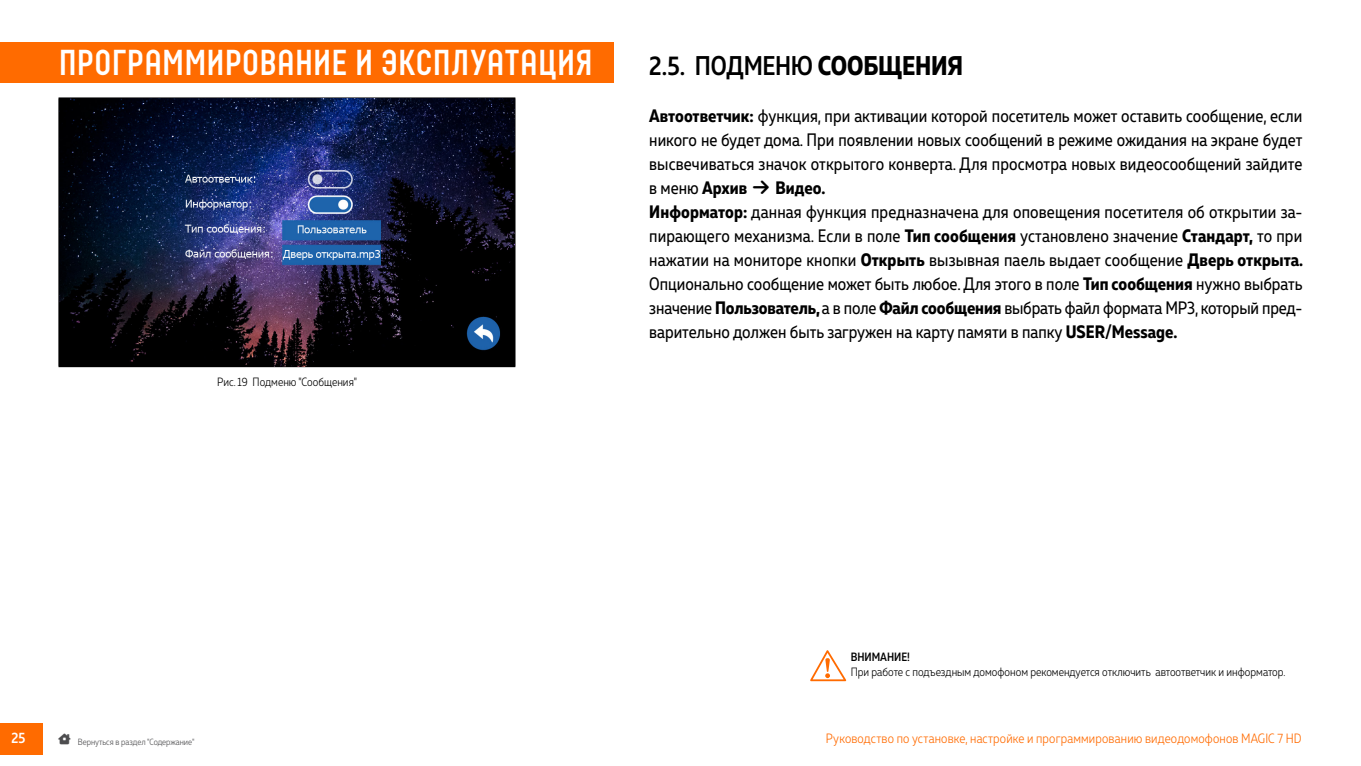
<style>
.page{position:relative;width:1361px;height:766px;background:#fff}
.page>*{position:absolute;margin:0;border:0;box-sizing:border-box;transform-origin:0 0}
.t1{font:700 36px "Neubau Pro";letter-spacing:-.01em;color:#fff}
.t2{font:500 27px "Muller Narrow";letter-spacing:-.01em;color:#000}
.t3{font:18px/24px "Muller Narrow";color:#000}
.t4{font:500 15px "Muller Narrow";color:#fff}
.t5{font:300 13.5px "Muller Narrow";letter-spacing:.01em;color:#ff6b00}
.t6{font:300 12px "Muller Narrow";color:#000}
.t7{font:500 12px "Muller Narrow";color:#000}
.t8{font:300 9px "Muller Narrow";color:#4d4d4f}
.s1{font-weight:700}
</style>
<div class="page">
<div style="left:0;top:42px;width:613px;height:41px;background:#ff6b00"></div>
<div style="left:0;top:723px;width:43px;height:32px;background:#ff6b00"></div>
<hr style="left:58px;top:97px;width:457px;height:1px;background:#000">
<hr style="left:58px;top:98px;width:1px;height:268px;background:#000">
<hr style="left:514px;top:98px;width:1px;height:268px;background:#000">
<hr style="left:58px;top:366px;width:457px;height:1px;background:#000">
<img style="left:59px;top:98px;width:455px;height:268px">
<svg style="left:810px;top:650px;width:36px;height:31px"></svg>
<h1 class="t1" style="left:58px;top:41px;width:536px">ПРОГРАММИРОВАНИЕ И ЭКСПЛУАТАЦИЯ</h1>
<p class="t6" style="left:217px;top:375px;width:141px">Рис. 19 Подменю "Сообщения"</p>
<h2 class="t2" style="left:649px;top:49px;width:315px">2.5. ПОДМЕНЮ <span class="s1">СООБЩЕНИЯ</span></h2>
<p class="t3" style="left:649px;top:103px;width:655px"><span class="s1">Автоответчик:</span> функция, при активации которой посетитель может оставить сообщение, если никого не будет дома. При появлении новых сообщений в режиме ожидания на экране будет высвечиваться значок открытого конверта. Для просмотра новых видеосообщений зайдите в меню <span class="s1">Архив</span> ★ <span class="s1">Видео.<br>Информатор:</span> данная функция предназначена для оповещения посетителя об открытии за&shy;пирающего механизма. Если в поле <span class="s1">Тип сообщения</span> установлено значение <span class="s1">Стандарт,</span> то при нажатии на мониторе кнопки <span class="s1">Открыть</span> вызывная паель выдает сообщение <span class="s1">Дверь открыта.<br></span>Опционально сообщение может быть любое. Для этого в поле <span class="s1">Тип сообщения</span> нужно выбрать значение <span class="s1">Пользователь,</span> а в поле <span class="s1">Файл сообщения</span> выбрать файл формата MP3, который пред&shy;варительно должен быть загружен на карту памяти в папку <span class="s1">USER/Message.</span></p>
<p class="t7" style="left:850px;top:649px;width:61px">ВНИМАНИЕ!</p>
<p class="t6" style="left:850px;top:664px;width:436px">При работе с подъездным домофоном рекомендуется отключить автоответчик и информатор.</p>
<p class="t4" style="left:11px;top:728px;width:15px">25</p>
<p class="t8" style="left:59px;top:735px;width:137px">★ Вернуться в раздел "Содержание"</p>
<p class="t5" style="left:826px;top:730px;width:477px">Руководство по установке, настройке и программированию видеодомофонов MAGIC 7 HD</p>
</div>
